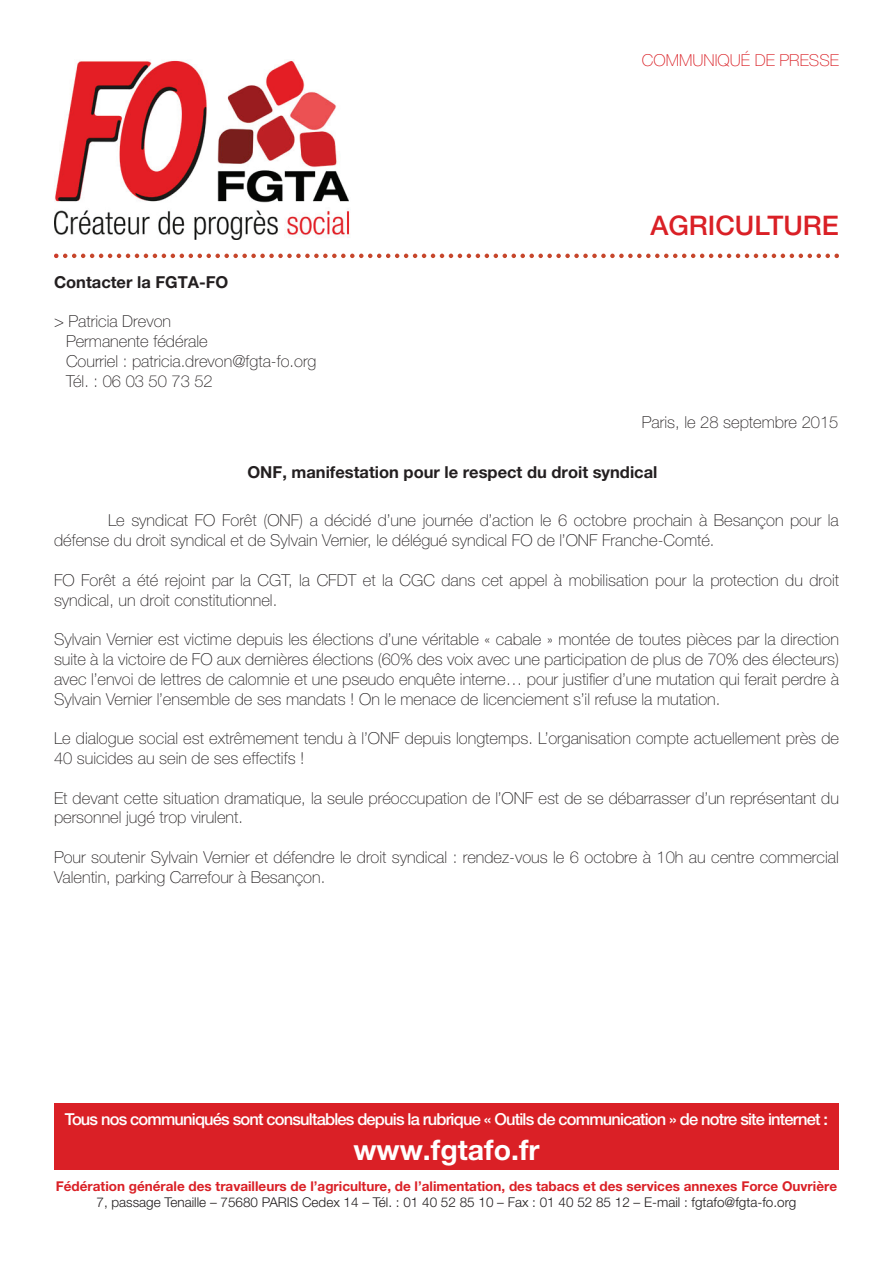
<style>
.page{position:relative;width:893px;height:1263px;background:#fff}
.page>*{position:absolute;margin:0;border:0;box-sizing:border-box;transform-origin:0 0}
.t1{font:700 28.5px "Helvetica Neue LT Pro";color:#fff}
.t2{font:500 27px "Helvetica Neue LT Pro";color:#da2026}
.t3{font:100 16.5px/19.8px "Helvetica Neue LT Pro";color:#231f20}
.t4{font:500 16.5px "Helvetica Neue LT Pro";letter-spacing:-.05em;color:#fff}
.t5{font:700 16.5px "Helvetica Neue LT Pro";color:#231f20}
.t6{font:100 16.5px "Helvetica Neue LT Pro";color:#da2026}
.t7{font:700 13.5px "Helvetica Neue LT Pro";color:#da2026}
.t8{font:300 13.5px "Helvetica Neue LT Pro";color:#231f20}
</style>
<div class="page">
<div style="left:54px;top:1103px;width:785px;height:66px;background:#da2026"></div>
<img style="left:54px;top:254px;width:785px;height:4px">
<img style="left:54px;top:60px;width:296px;height:180px">
<p class="t6" style="left:642px;top:50px;width:199px">COMMUNIQUÉ DE PRESSE</p>
<p class="t5" style="left:54px;top:272px;width:176px">Contacter la FGTA-FO</p>
<p class="t3" style="left:66px;top:311px;width:252px;text-indent:-12px">&gt; Patricia Drevon<br>Permanente fédérale<br>Courriel : patricia.drevon@fgta-fo.org<br>Tél. : 06 03 50 73 52</p>
<h2 class="t2" style="left:650px;top:209px;width:190px">AGRICULTURE</h2>
<p class="t3" style="left:642px;top:412px;width:198px">Paris, le 28 septembre 2015</p>
<p class="t5" style="left:247px;top:461px;width:411px">ONF, manifestation pour le respect du droit syndical</p>
<p class="t3" style="left:54px;top:510px;width:786px;text-indent:54px">Le syndicat FO Forêt (ONF) a décidé d’une journée d’action le 6 octobre prochain à Besançon pour la défense du droit syndical et de Sylvain Vernier, le délégué syndical FO de l’ONF Franche-Comté.</p>
<p class="t3" style="left:54px;top:570px;width:787px">FO Forêt a été rejoint par la CGT, la CFDT et la CGC dans cet appel à mobilisation pour la protection du droit syndical, un droit constitutionnel.</p>
<p class="t3" style="left:54px;top:629px;width:786px;text-align:justify">Sylvain Vernier est victime depuis les élections d’une véritable « cabale » montée de toutes pièces par la direction suite à la victoire de FO aux dernières élections (60% des voix avec une participation de plus de 70% des électeurs) avec l’envoi de lettres de calomnie et une pseudo enquête interne… pour justifier d’une mutation qui ferait perdre à Sylvain Vernier l’ensemble de ses mandats ! On le menace de licenciement s’il refuse la mutation.</p>
<p class="t3" style="left:54px;top:728px;width:786px">Le dialogue social est extrêmement tendu à l’ONF depuis longtemps. L’organisation compte actuellement près de<br>40 suicides au sein de ses effectifs !</p>
<p class="t3" style="left:54px;top:788px;width:786px">Et devant cette situation dramatique, la seule préoccupation de l’ONF est de se débarrasser d’un représentant du personnel jugé trop virulent.</p>
<p class="t3" style="left:54px;top:847px;width:786px">Pour soutenir Sylvain Vernier et défendre le droit syndical : rendez-vous le 6 octobre à 10h au centre commercial<br>Valentin, parking Carrefour à Besançon.</p>
<p class="t4" style="left:65px;top:1110px;width:765px">Tous nos communiqués sont consultables depuis la rubrique « Outils de communication » de notre site internet :</p>
<h1 class="t1" style="left:353px;top:1132px;width:188px">www.fgtafo.fr</h1>
<p class="t7" style="left:56px;top:1178px;width:783px">Fédération générale des travailleurs de l’agriculture, de l’alimentation, des tabacs et des services annexes Force Ouvrière</p>
<p class="t8" style="left:97px;top:1194px;width:701px">7, passage Tenaille – 75680 PARIS Cedex 14 – Tél. : 01 40 52 85 10 – Fax : 01 40 52 85 12 – E-mail : fgtafo@fgta-fo.org</p>
</div>
